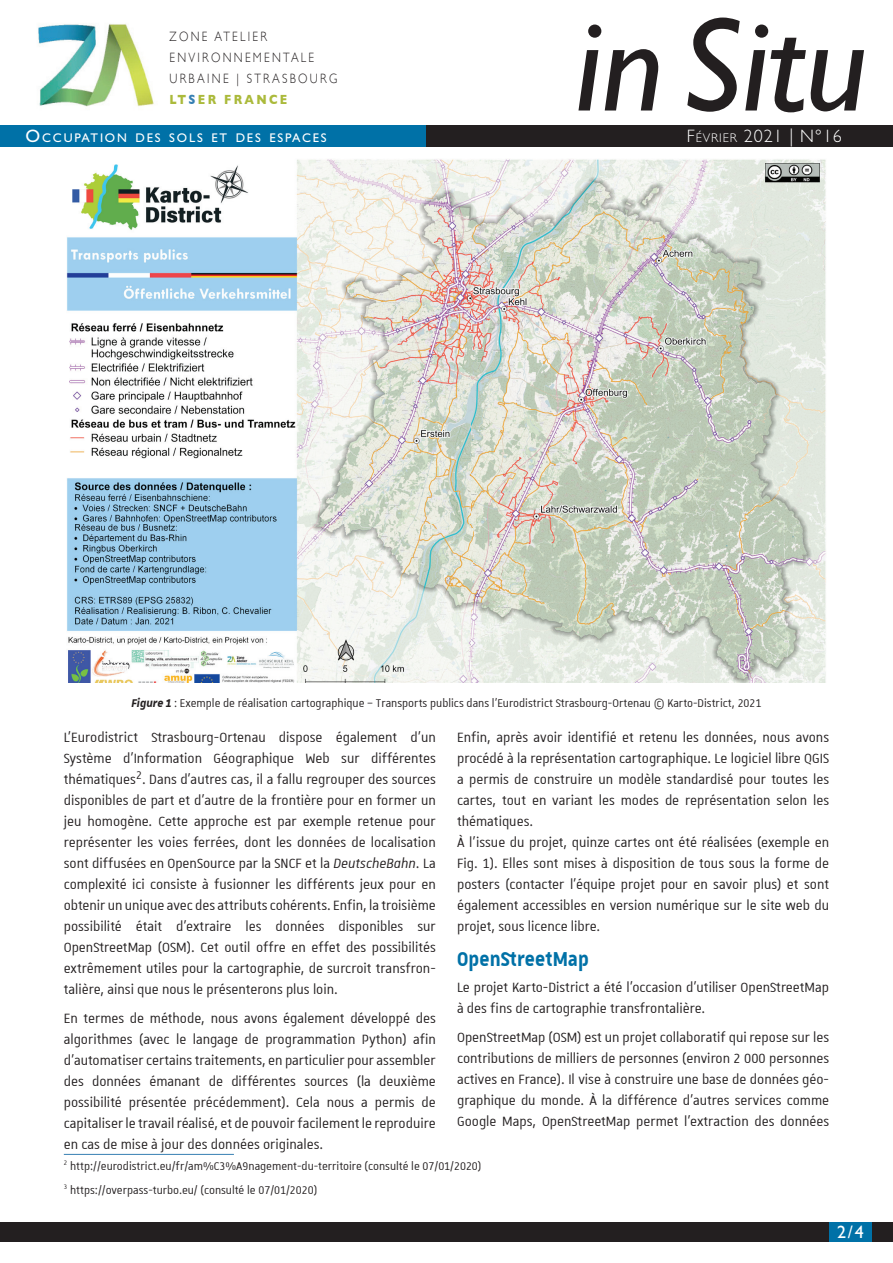
<style>
.page{position:relative;width:893px;height:1263px;background:#fff}
.page>*{position:absolute;margin:0;border:0;box-sizing:border-box;transform-origin:0 0}
.t1{font:italic 134.55px "Gill Sans Std";color:#231f20}
.t2{font:700 27px "Unistra A";letter-spacing:.01em;color:#0071a7;scale:.84 1}
.t3{font:18px/21px "Unistra A";color:#231f20;text-align:justify;scale:.9 1}
.t4{font:300 18px "Gill Sans Std";letter-spacing:.05em;color:#fff}
.t5{font:18px "Gill Sans Std";color:#fff}
.t6{font:15px/23.5px "Unistra A";color:#231f20;scale:.9 1}
.t7{font:300 13.5px/21px "Gill Sans";letter-spacing:.2em;color:#231f20;scale:.85 1}
.t8{font:12.6px "Gill Sans Std";letter-spacing:.145em;color:#fff}
.s1{font-style:inherit}
.s2{font-weight:700;color:#abba3b}
.s3{font-weight:700;color:#3780b3}
.s4{font-size:18px}
.s5{font-size:12.6px}
.s6{font-weight:700;font-style:italic}
.s7{font-style:italic}
</style>
<div class="page">
<img style="left:38px;top:24px;width:116px;height:83px">
<div style="left:0;top:1222px;width:893px;height:20px;background:#231f20"></div>
<div style="left:829px;top:1222px;width:43px;height:20px;background:#0071a7"></div>
<div style="left:0;top:125px;width:893px;height:21px;background:#231f20"></div>
<div style="left:0;top:125px;width:425px;height:21px;background:#0071a7"></div>
<img style="left:66px;top:159px;width:760px;height:524px">
<hr style="left:64px;top:1154px;width:170px;height:1px;background:#3780b3">
<h1 class="t1" style="left:575px;top:-12px;width:295px">in Situ</h1>
<p class="t7" style="left:169px;top:26px;width:199px">ZONE ATELIER<br>ENVIRONNEMENTALE<br>URBAINE <span class="s1">| STRASBOURG<br></span><span class="s2">LT</span><span class="s3">S</span><span class="s2">ER FRANCE</span></p>
<p class="t8" style="left:26px;top:130px;width:302px"><span class="s4">O</span>CCUPATION DES SOLS ET DES ESPACES</p>
<p class="t4" style="left:687px;top:125px;width:157px">F<span class="s5">ÉVRIER</span> 2021 | N°16</p>
<p class="t6" style="left:131px;top:691px;width:702px"><span class="s6">Figure 1</span> : Exemple de réalisation cartographique – Transports publics dans l’Eurodistrict Strasbourg-Ortenau © Karto-District, 2021</p>
<p class="t3" style="left:64px;top:726px;width:415px">L’Eurodistrict Strasbourg-Ortenau dispose également d’un Système d’Information Géographique Web sur différentes thématiques<sup>2</sup>. Dans d’autres cas, il a fallu regrouper des sources disponibles de part et d’autre de la frontière pour en former un jeu homogène. Cette approche est par exemple retenue pour représenter les voies ferrées, dont les données de localisation sont diffusées en OpenSource par la SNCF et la <span class="s7">DeutscheBahn</span>. La complexité ici consiste à fusionner les différents jeux pour en obtenir un unique avec des attributs cohérents. Enfin, la troisième possibilité était d’extraire les données disponibles sur OpenStreetMap (OSM). Cet outil offre en effet des possibilités extrêmement utiles pour la cartographie, de surcroit transfron&shy;talière, ainsi que nous le présenterons plus loin.</p>
<p class="t3" style="left:64px;top:1007px;width:415px">En termes de méthode, nous avons également développé des algorithmes (avec le langage de programmation Python) afin d’automatiser certains traitements, en particulier pour assembler des données émanant de différentes sources (la deuxième possibilité présentée précédemment). Cela nous a permis de capitaliser le travail réalisé, et de pouvoir facilement le reproduire en cas de mise à jour des données originales.</p>
<p class="t3" style="left:457px;top:726px;width:415px;text-align:left">Enfin, après avoir identifié et retenu les données, nous avons procédé à la représentation cartographique. Le logiciel libre QGIS a permis de construire un modèle standardisé pour toutes les cartes, tout en variant les modes de représentation selon les thématiques.<br>À l’issue du projet, quinze cartes ont été réalisées (exemple en Fig. 1). Elles sont mises à disposition de tous sous la forme de posters (contacter l’équipe projet pour en savoir plus) et sont également accessibles en version numérique sur le site web du projet, sous licence libre.</p>
<h2 class="t2" style="left:457px;top:944px;width:158px">OpenStreetMap</h2>
<p class="t3" style="left:457px;top:976px;width:415px">Le projet Karto-District a été l’occasion d’utiliser OpenStreetMap à des fins de cartographie transfrontalière.</p>
<p class="t3" style="left:457px;top:1026px;width:415px">OpenStreetMap (OSM) est un projet collaboratif qui repose sur les contributions de milliers de personnes (environ 2 000 personnes actives en France). Il vise à construire une base de données géo&shy;graphique du monde. À la différence d’autres services comme Google Maps, OpenStreetMap permet l’extraction des données</p>
<p class="t6" style="left:64px;top:1154px;width:466px"><sup>2</sup> http://eurodistrict.eu/fr/am%C3%A9nagement-du-territoire (consulté le 07/01/2020)<br><sup>3</sup> https://overpass-turbo.eu/ (consulté le 07/01/2020)</p>
<p class="t5" style="left:837px;top:1221px;width:28px">2/4</p>
</div>
